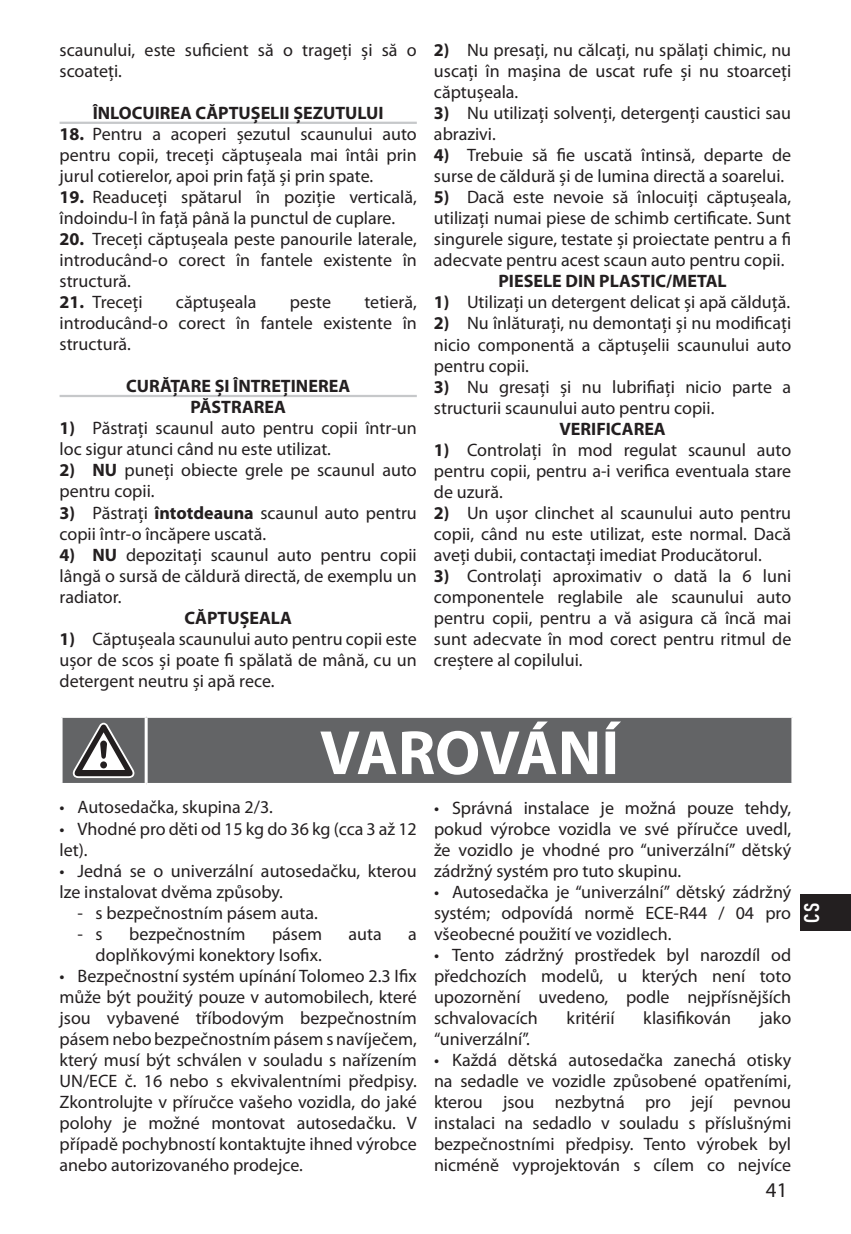
<style>
.page{position:relative;width:851px;height:1234px;background:#fff}
.page>*{position:absolute;margin:0;border:0;box-sizing:border-box;transform-origin:0 0}
.t1{font:700 63px "Myriad Pro";letter-spacing:-.005em;color:#fff}
.t2{font:21px "Myriad Pro";color:#231f20}
.t3{font:700 condensed 21px "DIN Pro";color:#fff}
.t4{font:18px/21px "Myriad Pro";color:#231f20;text-align:justify}
.t5{font:700 18px/21px "Myriad Pro";color:#231f20;text-align:center}
.s1{font-weight:700}
</style>
<div class="page">
<div style="left:799px;top:894px;width:51px;height:36px;background:#231f20"></div>
<hr style="left:60px;top:122px;width:357px;height:2px;background:#c6c8ca">
<hr style="left:60px;top:395px;width:357px;height:2px;background:#c6c8ca">
<div style="left:63px;top:717px;width:728px;height:65px;background:#636466"></div>
<hr style="left:145px;top:717px;width:3px;height:65px;background:#fff">
<svg style="left:73px;top:722px;width:61px;height:55px"></svg>
<p class="t4" style="left:60px;top:41px;width:359px">scaunului, este suficient să o trageți și să o scoateți.</p>
<p class="t5" style="left:93px;top:104px;width:292px">ÎNLOCUIREA CĂPTUȘELII ȘEZUTULUI</p>
<p class="t4" style="left:60px;top:125px;width:358px"><span class="s1">18.</span> Pentru a acoperi șezutul scaunului auto pentru copii, treceți căptușeala mai întâi prin jurul cotierelor, apoi prin față și prin spate.</p>
<p class="t4" style="left:60px;top:188px;width:359px"><span class="s1">19.</span> Readuceți spătarul în poziție verticală, îndoindu-l în față până la punctul de cuplare.</p>
<p class="t4" style="left:60px;top:230px;width:359px"><span class="s1">20.</span> Treceți căptușeala peste panourile laterale, introducând-o corect în fantele existente în structură.</p>
<p class="t4" style="left:60px;top:293px;width:84px"><span class="s1">21.</span> Treceți</p>
<p class="t4" style="left:176px;top:293px;width:82px">căptușeala</p>
<p class="t4" style="left:290px;top:293px;width:43px">peste</p>
<p class="t4" style="left:60px;top:293px;width:359px;text-indent:305px">tetieră, introducând-o corect în fantele existente în structură.</p>
<p class="t5" style="left:126px;top:377px;width:225px">CURĂȚARE ȘI ÎNTREȚINEREA<br>PĂSTRAREA</p>
<p class="t4" style="left:60px;top:419px;width:359px"><span class="s1">1)</span> Păstrați scaunul auto pentru copii într-un loc sigur atunci când nu este utilizat.</p>
<p class="t4" style="left:60px;top:461px;width:358px"><span class="s1">2) NU</span> puneți obiecte grele pe scaunul auto pentru copii.</p>
<p class="t4" style="left:60px;top:503px;width:359px"><span class="s1">3)</span> Păstrați <span class="s1">întotdeauna</span> scaunul auto pentru copii într-o încăpere uscată.</p>
<p class="t4" style="left:60px;top:545px;width:359px"><span class="s1">4) NU</span> depozitați scaunul auto pentru copii lângă o sursă de căldură directă, de exemplu un radiator.</p>
<p class="t5" style="left:184px;top:608px;width:109px">CĂPTUȘEALA</p>
<p class="t4" style="left:60px;top:629px;width:359px"><span class="s1">1)</span> Căptușeala scaunului auto pentru copii este ușor de scos și poate fi spălată de mână, cu un detergent neutru și apă rece.</p>
<p class="t4" style="left:434px;top:41px;width:359px"><span class="s1">2)</span> Nu presați, nu călcați, nu spălați chimic, nu uscați în mașina de uscat rufe și nu stoarceți căptușeala.</p>
<p class="t4" style="left:434px;top:104px;width:359px"><span class="s1">3)</span> Nu utilizați solvenți, detergenți caustici sau abrazivi.</p>
<p class="t4" style="left:434px;top:146px;width:359px"><span class="s1">4)</span> Trebuie să fie uscată întinsă, departe de surse de căldură și de lumina directă a soarelui.</p>
<p class="t4" style="left:434px;top:188px;width:359px"><span class="s1">5)</span> Dacă este nevoie să înlocuiți căptușeala, utilizați numai piese de schimb certificate. Sunt singurele sigure, testate și proiectate pentru a fi adecvate pentru acest scaun auto pentru copii.</p>
<p class="t5" style="left:498px;top:272px;width:230px">PIESELE DIN PLASTIC/METAL</p>
<p class="t4" style="left:434px;top:293px;width:357px"><span class="s1">1)</span> Utilizați un detergent delicat și apă călduță.</p>
<p class="t4" style="left:434px;top:314px;width:358px"><span class="s1">2)</span> Nu înlăturați, nu demontați și nu modificați nicio componentă a căptușelii scaunului auto pentru copii.</p>
<p class="t4" style="left:434px;top:377px;width:359px"><span class="s1">3)</span> Nu gresați și nu lubrifiați nicio parte a structurii scaunului auto pentru copii.</p>
<p class="t5" style="left:559px;top:419px;width:108px">VERIFICAREA</p>
<p class="t4" style="left:434px;top:440px;width:359px"><span class="s1">1)</span> Controlați în mod regulat scaunul auto pentru copii, pentru a-i verifica eventuala stare de uzură.</p>
<p class="t4" style="left:434px;top:503px;width:359px"><span class="s1">2)</span> Un ușor clinchet al scaunului auto pentru copii, când nu este utilizat, este normal. Dacă aveți dubii, contactați imediat Producătorul.</p>
<p class="t4" style="left:434px;top:566px;width:359px"><span class="s1">3)</span> Controlați aproximativ o dată la 6 luni componentele reglabile ale scaunului auto pentru copii, pentru a vă asigura că încă mai sunt adecvate în mod corect pentru ritmul de creștere al copilului.</p>
<h1 class="t1" style="left:320px;top:728px;width:301px">VAROVÁNÍ</h1>
<p class="t4" style="left:60px;top:797px;width:215px">• Autosedačka, skupina 2/3.</p>
<p class="t4" style="left:60px;top:818px;width:359px">• Vhodné pro děti od 15 kg do 36 kg (cca 3 až 12 let).</p>
<p class="t4" style="left:60px;top:860px;width:358px">• Jedná se o univerzální autosedačku, kterou lze instalovat dvěma způsoby.</p>
<p class="t4" style="left:78px;top:903px;width:242px">- s bezpečnostním pásem auta.</p>
<p class="t4" style="left:78px;top:924px;width:27px">- s</p>
<p class="t4" style="left:129px;top:924px;width:118px">bezpečnostním</p>
<p class="t4" style="left:272px;top:924px;width:52px">pásem</p>
<p class="t4" style="left:348px;top:924px;width:35px">auta</p>
<p class="t4" style="left:408px;top:924px;width:10px">a</p>
<p class="t4" style="left:96px;top:945px;width:228px">doplňkovými konektory Isofix.</p>
<p class="t4" style="left:60px;top:966px;width:359px">• Bezpečnostní systém upínání Tolomeo 2.3 Ifix může být použitý pouze v automobilech, které jsou vybavené tříbodovým bezpečnostním pásem nebo bezpečnostním pásem s navíječem, který musí být schválen v souladu s nařízením UN/ECE č. 16 nebo s ekvivalentními předpisy.<br>Zkontrolujte v příručce vašeho vozidla, do jaké polohy je možné montovat autosedačku. V případě pochybností kontaktujte ihned výrobce anebo autorizovaného prodejce.</p>
<p class="t4" style="left:434px;top:798px;width:359px">• Správná instalace je možná pouze tehdy, pokud výrobce vozidla ve své příručce uvedl, že vozidlo je vhodné pro “univerzální” dětský zádržný systém pro tuto skupinu.</p>
<p class="t4" style="left:434px;top:882px;width:359px">• Autosedačka je “univerzální” dětský zádržný systém; odpovídá normě ECE-R44 / 04 pro všeobecné použití ve vozidlech.</p>
<p class="t4" style="left:434px;top:945px;width:359px">• Tento zádržný prostředek byl narozdíl od předchozích modelů, u kterých není toto upozornění uvedeno, podle nejpřísnějších schvalovacích</p>
<p class="t4" style="left:566px;top:1008px;width:50px">kritérií</p>
<p class="t4" style="left:643px;top:1008px;width:89px">klasifikován</p>
<p class="t4" style="left:759px;top:1008px;width:33px">jako</p>
<p class="t4" style="left:434px;top:1029px;width:97px">“univerzální”.</p>
<p class="t4" style="left:434px;top:1050px;width:359px">• Každá dětská autosedačka zanechá otisky na sedadle ve vozidle způsobené opatřeními, kterou jsou nezbytná pro její pevnou instalaci na sedadlo v souladu s příslušnými bezpečnostními předpisy. Tento výrobek byl nicméně vyprojektován s cílem co nejvíce</p>
<p class="t2" style="left:765px;top:1181px;width:23px">41</p>
<p class="t3" style="left:799px;top:922px;width:22px;rotate:-90deg">CS</p>
</div>
